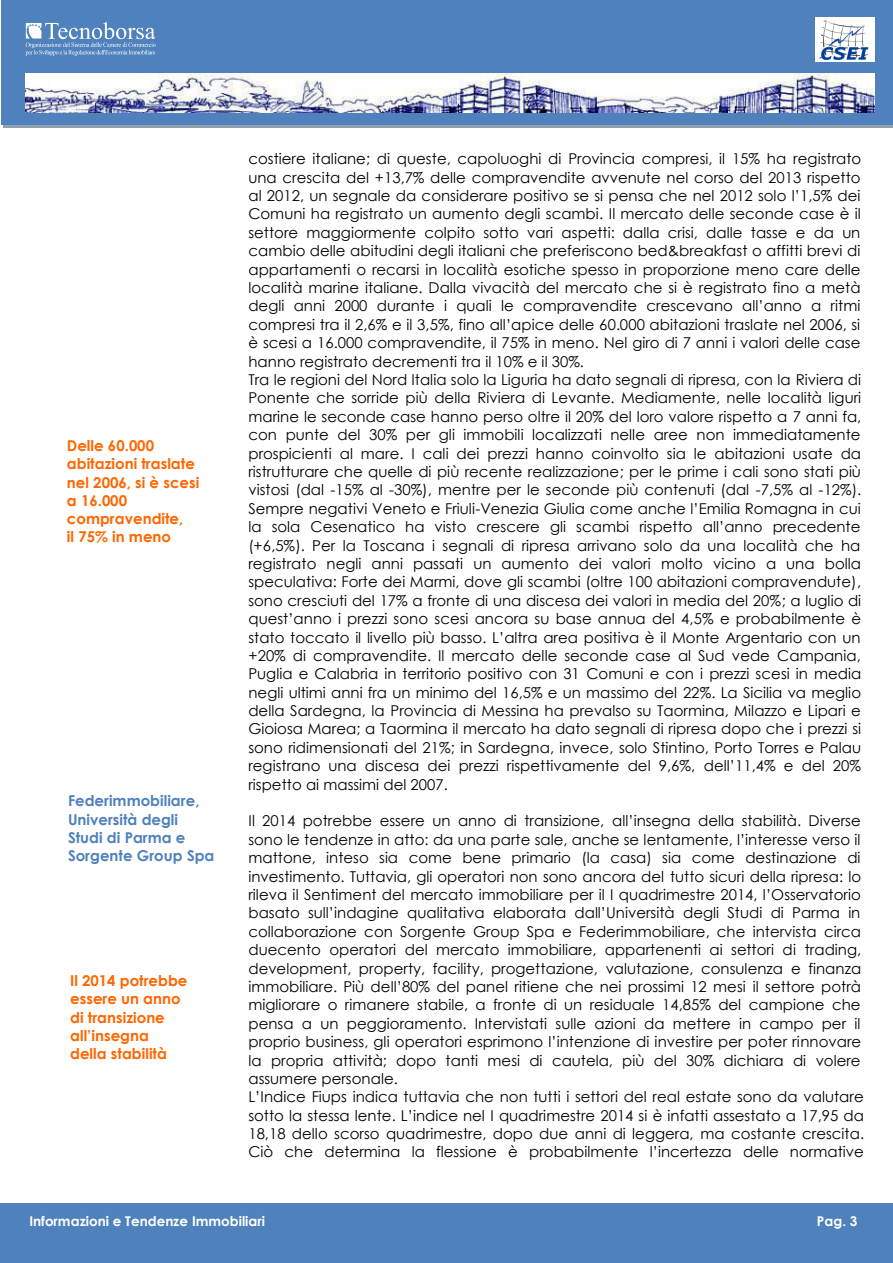
<style>
.page{position:relative;width:893px;height:1263px;background:#fff}
.page>*{position:absolute;margin:0;border:0;box-sizing:border-box;transform-origin:0 0}
.t1{font:15px/18.5px "Century Gothic";color:#000}
.t2{font:700 15px/18.3px "Century Gothic";color:#f60}
.t3{font:700 15px/18.1px "Century Gothic";color:#4f81bd}
.t4{font:700 13.5px "Century Gothic";color:#fff}
</style>
<div class="page">
<div style="left:0;top:1204px;width:893px;height:59px;background:#4f81bd"></div>
<div style="left:3px;top:1px;width:890px;height:126px;background:#243f60;opacity:.5"></div>
<div style="left:2px;top:0;width:891px;height:124px;background:#4f81bd"></div>
<img style="left:815px;top:18px;width:60px;height:44px">
<img style="left:25px;top:73px;width:850px;height:40px">
<svg style="left:26px;top:22px;width:130px;height:34px"></svg>
<p class="t2" style="left:67px;top:437px;width:134px">Delle 60.000 abitazioni traslate nel 2006, si è scesi a 16.000 compravendite,<br>il 75% in meno</p>
<p class="t3" style="left:68px;top:793px;width:148px">Federimmobiliare,<br>Università degli<br>Studi di Parma e<br>Sorgente Group Spa</p>
<p class="t2" style="left:70px;top:972px;width:119px">Il 2014 potrebbe essere un anno di transizione all’insegna della stabilità</p>
<p class="t1" style="left:248px;top:151px;width:615px">costiere italiane; di queste, capoluoghi di Provincia compresi, il 15% ha registrato una crescita del +13,7% delle compravendite avvenute nel corso del 2013 rispetto al 2012, un segnale da considerare positivo se si pensa che nel 2012 solo l’1,5% dei Comuni ha registrato un aumento degli scambi. Il mercato delle seconde case è il settore maggiormente colpito sotto vari aspetti: dalla crisi, dalle tasse e da un cambio delle abitudini degli italiani che preferiscono bed&amp;breakfast o affitti brevi di appartamenti o recarsi in località esotiche spesso in proporzione meno care delle località marine italiane. Dalla vivacità del mercato che si è registrato fino a metà degli anni 2000 durante i quali le compravendite crescevano all’anno a ritmi compresi tra il 2,6% e il 3,5%, fino all’apice delle 60.000 abitazioni traslate nel 2006, si è scesi a 16.000 compravendite, il 75% in meno. Nel giro di 7 anni i valori delle case hanno registrato decrementi tra il 10% e il 30%.<br>Tra le regioni del Nord Italia solo la Liguria ha dato segnali di ripresa, con la Riviera di Ponente che sorride più della Riviera di Levante. Mediamente, nelle località liguri marine le seconde case hanno perso oltre il 20% del loro valore rispetto a 7 anni fa, con punte del 30% per gli immobili localizzati nelle aree non immediatamente prospicienti al mare. I cali dei prezzi hanno coinvolto sia le abitazioni usate da ristrutturare che quelle di più recente realizzazione; per le prime i cali sono stati più vistosi (dal -15% al -30%), mentre per le seconde più contenuti (dal -7,5% al -12%).<br>Sempre negativi Veneto e Friuli-Venezia Giulia come anche l’Emilia Romagna in cui la sola Cesenatico ha visto crescere gli scambi rispetto all’anno precedente (+6,5%). Per la Toscana i segnali di ripresa arrivano solo da una località che ha registrato negli anni passati un aumento dei valori molto vicino a una bolla speculativa: Forte dei Marmi, dove gli scambi (oltre 100 abitazioni compravendute), sono cresciuti del 17% a fronte di una discesa dei valori in media del 20%; a luglio di quest’anno i prezzi sono scesi ancora su base annua del 4,5% e probabilmente è stato toccato il livello più basso. L’altra area positiva è il Monte Argentario con un +20% di compravendite. Il mercato delle seconde case al Sud vede Campania, Puglia e Calabria in territorio positivo con 31 Comuni e con i prezzi scesi in media negli ultimi anni fra un minimo del 16,5% e un massimo del 22%. La Sicilia va meglio della Sardegna, la Provincia di Messina ha prevalso su Taormina, Milazzo e Lipari e Gioiosa Marea; a Taormina il mercato ha dato segnali di ripresa dopo che i prezzi si sono ridimensionati del 21%; in Sardegna, invece, solo Stintino, Porto Torres e Palau registrano una discesa dei prezzi rispettivamente del 9,6%, dell’11,4% e del 20% rispetto ai massimi del 2007.</p>
<p class="t1" style="left:248px;top:813px;width:617px">Il 2014 potrebbe essere un anno di transizione, all’insegna della stabilità. Diverse sono le tendenze in atto: da una parte sale, anche se lentamente, l’interesse verso il mattone, inteso sia come bene primario (la casa) sia come destinazione di investimento. Tuttavia, gli operatori non sono ancora del tutto sicuri della ripresa: lo rileva il Sentiment del mercato immobiliare per il I quadrimestre 2014, l’Osservatorio basato sull’indagine qualitativa elaborata dall’Università degli Studi di Parma in collaborazione con Sorgente Group Spa e Federimmobiliare, che intervista circa duecento operatori del mercato immobiliare, appartenenti ai settori di trading, development, property, facility, progettazione, valutazione, consulenza e finanza immobiliare. Più dell’80% del panel ritiene che nei prossimi 12 mesi il settore potrà migliorare o rimanere stabile, a fronte di un residuale 14,85% del campione che pensa a un peggioramento. Intervistati sulle azioni da mettere in campo per il proprio business, gli operatori esprimono l’intenzione di investire per poter rinnovare la propria attività; dopo tanti mesi di cautela, più del 30% dichiara di volere assumere personale.<br>L’Indice Fiups indica tuttavia che non tutti i settori del real estate sono da valutare sotto la stessa lente. L’indice nel I quadrimestre 2014 si è infatti assestato a 17,95 da 18,18 dello scorso quadrimestre, dopo due anni di leggera, ma costante crescita.<br>Ciò che determina la flessione è probabilmente l’incertezza delle normative</p>
<p class="t4" style="left:29px;top:1215px;width:237px">Informazioni e Tendenze Immobiliari</p>
<p class="t4" style="left:817px;top:1215px;width:42px">Pag. 3</p>
</div>
